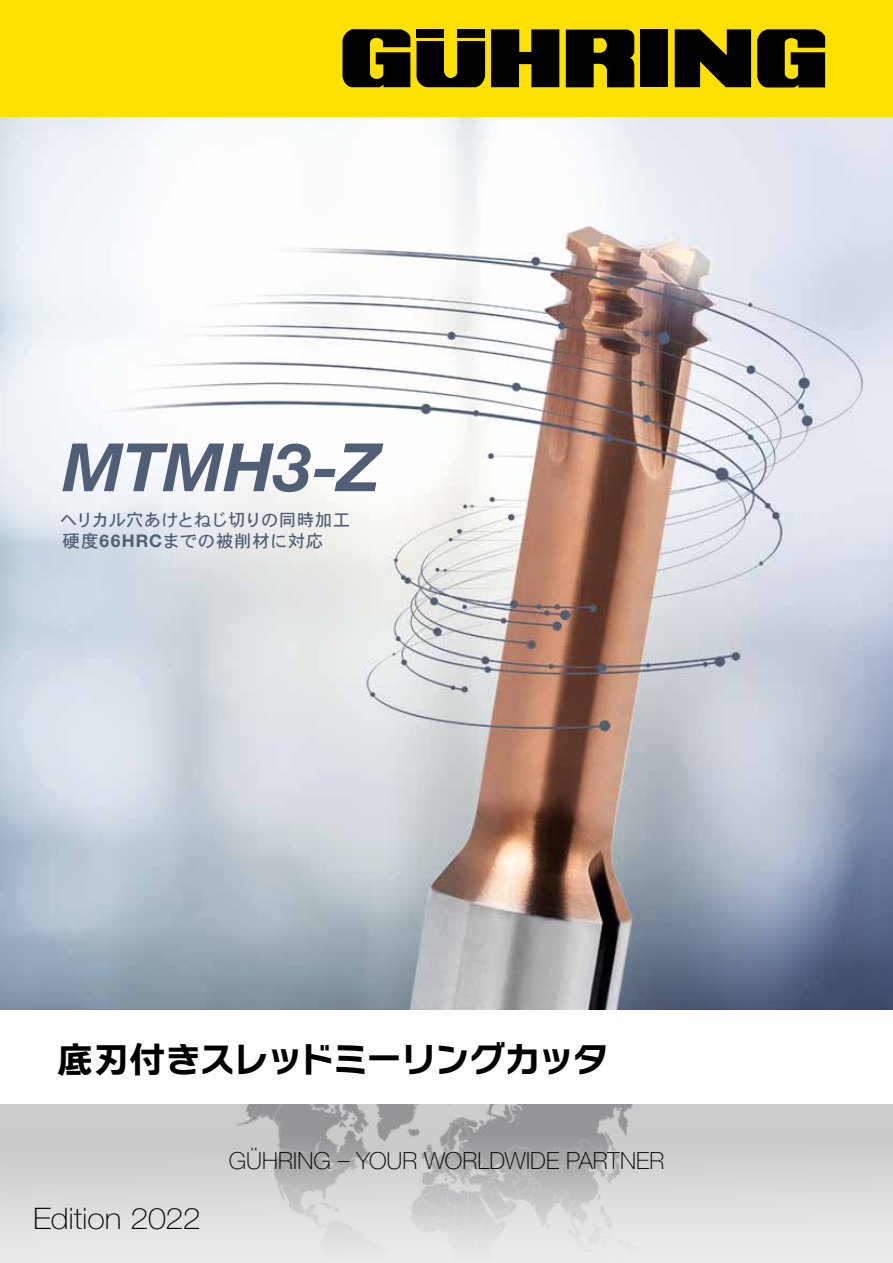
<style>
.page{position:relative;width:893px;height:1263px;background:#fff}
.page>*{position:absolute;margin:0;border:0;box-sizing:border-box;transform-origin:0 0}
.t1{font:italic 700 66.75px "Helvetica Neue LTW1 G";color:#505f76}
.t2{font:36px "Nitalago Ruika 06";letter-spacing:-.055em;color:#000}
.t3{font:100 29.7px "Helvetica Neue LTW1 G";letter-spacing:-.01em;color:#000;scale:1.09 1}
.t4{font:100 23.55px "Helvetica Neue LTW1 G";letter-spacing:.005em;color:#000}
.t5{font:17.4px/21px "Osaka";letter-spacing:.005em;color:#505f76}
.s1{font-family:"Helvetica Neue LTW1 G";font-weight:700}
</style>
<div class="page">
<img style="left:0;top:117px;width:893px;height:893px">
<div style="left:0;top:1103px;width:893px;height:160px;background:linear-gradient(to bottom,#c5c5c5,#ebebeb)"></div>
<img style="left:218px;top:1104px;width:421px;height:159px">
<div style="left:0;top:1010px;width:893px;height:94px;background:#fff"></div>
<div style="left:0;top:0;width:893px;height:117px;background:#ffe100"></div>
<svg style="left:342px;top:29px;width:68px;height:58px;background:#2c2700"></svg>
<div style="left:417px;top:29px;width:27px;height:9px;background:#000"></div>
<div style="left:457px;top:29px;width:28px;height:9px;background:#000"></div>
<svg style="left:417px;top:41px;width:68px;height:46px"></svg>
<svg style="left:491px;top:29px;width:68px;height:58px;background:#252100"></svg>
<div style="left:640px;top:29px;width:28px;height:58px;background:#000"></div>
<svg style="left:675px;top:29px;width:76px;height:58px;background:#282300"></svg>
<svg style="left:757px;top:29px;width:68px;height:58px;background:#2b2600"></svg>
<svg style="left:566px;top:30px;width:68px;height:57px;background:#201c00"></svg>
<h1 class="t1" style="left:63px;top:426px;width:319px">MTMH3-Z</h1>
<p class="t5" style="left:60px;top:509px;width:292px">ヘリカル穴あけとねじ切りの同時加工硬度<span class="s1">66HRC</span>までの被削材に対応</p>
<h2 class="t2" style="left:57px;top:1041px;width:553px">底刃付きスレッドミーリングカッタ</h2>
<h3 class="t3" style="left:33px;top:1201px;width:155px">Edition 2022</h3>
<h3 class="t4" style="left:229px;top:1147px;width:437px">GÜHRING – YOUR WORLDWIDE PARTNER</h3>
</div>
